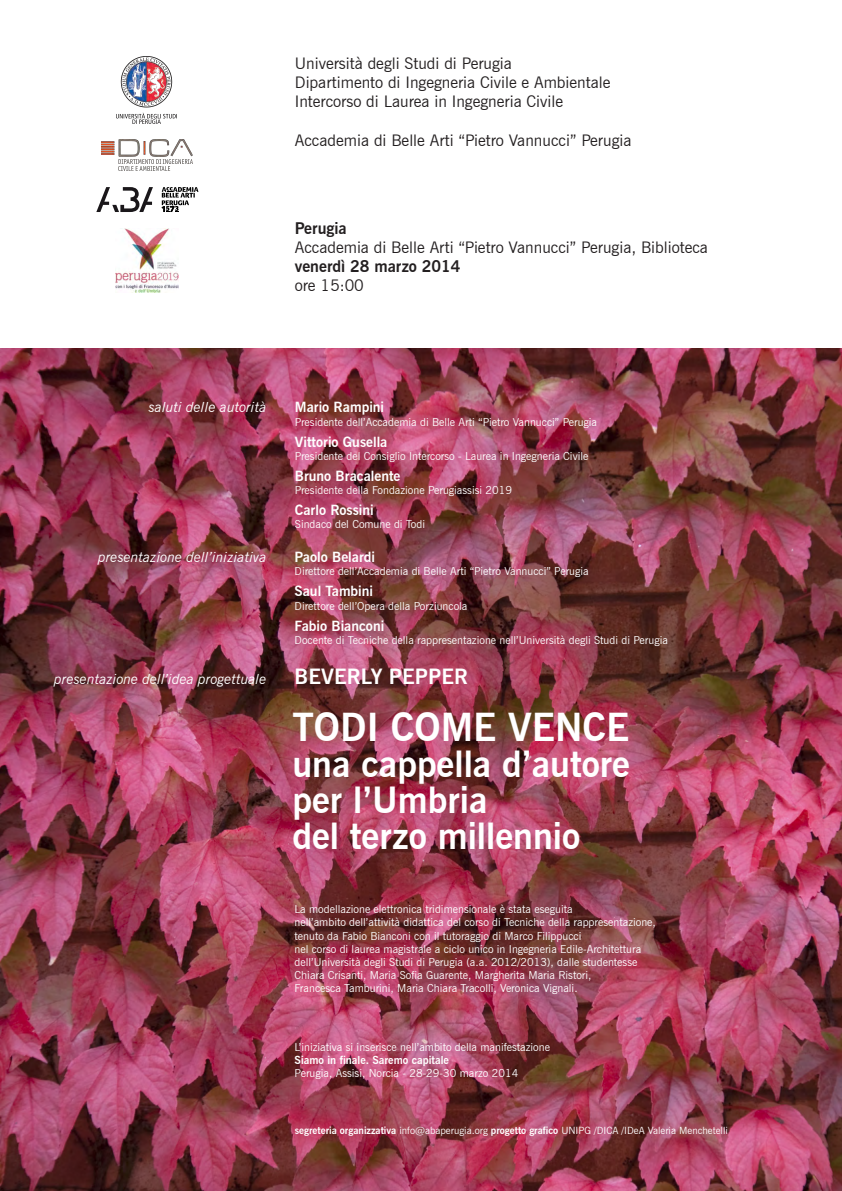
<style>
.page{position:relative;width:842px;height:1191px;background:#fff}
.page>*{position:absolute;margin:0;border:0;box-sizing:border-box;transform-origin:0 0}
.t1{font:700 38.5px "News Gothic BT";color:#fff}
.t2{font:700 36px/36px "News Gothic BT";color:#fff}
.t3{font:700 21px "News Gothic BT";color:#fff}
.t4{font:16px/19.2px "News Gothic BT";color:#231f20}
.t5{font:700 16px "News Gothic BT";color:#231f20}
.t6{font:700 14px "News Gothic BT";color:#fff}
.t7{font:italic 14px "News Gothic BT";color:#fff}
.t8{font:11px/13.2px "News Gothic BT";color:#fff}
.t9{font:700 11px "News Gothic BT";color:#fff}
.t10{font:10px "News Gothic BT";color:#fff}
.s1{font-weight:700}
</style>
<div class="page">
<img style="left:0;top:349px;width:842px;height:842px">
<img style="left:101px;top:140px;width:91px;height:31px">
<img style="left:117px;top:57px;width:60px;height:67px">
<img style="left:115px;top:228px;width:63px;height:64px">
<svg style="left:96px;top:187px;width:57px;height:25px"></svg>
<svg style="left:162px;top:187px;width:36px;height:25px"></svg>
<h3 class="t4" style="left:295px;top:53px;width:317px">Università degli Studi di Perugia<br>Dipartimento di Ingegneria Civile e Ambientale<br>Intercorso di Laurea in Ingegneria Civile</h3>
<h3 class="t4" style="left:295px;top:130px;width:338px">Accademia di Belle Arti “Pietro Vannucci” Perugia</h3>
<h3 class="t5" style="left:295px;top:218px;width:54px">Perugia</h3>
<h3 class="t4" style="left:295px;top:238px;width:415px">Accademia di Belle Arti “Pietro Vannucci” Perugia, Biblioteca</h3>
<h3 class="t5" style="left:295px;top:257px;width:167px">venerdì 28 marzo 2014</h3>
<h3 class="t4" style="left:295px;top:276px;width:71px">ore 15:00</h3>
<p class="t7" style="left:149px;top:399px;width:119px">saluti delle autorità</p>
<p class="t6" style="left:295px;top:399px;width:91px">Mario Rampini</p>
<p class="t8" style="left:295px;top:415px;width:304px">Presidente dell’Accademia di Belle Arti “Pietro Vannucci” Perugia</p>
<p class="t6" style="left:295px;top:433px;width:94px">Vittorio Gusella</p>
<p class="t8" style="left:295px;top:449px;width:295px">Presidente del Consiglio Intercorso - Laurea in Ingegneria Civile</p>
<p class="t6" style="left:295px;top:467px;width:107px">Bruno Bracalente</p>
<p class="t8" style="left:295px;top:483px;width:219px">Presidente della Fondazione Perugiassisi 2019</p>
<p class="t6" style="left:295px;top:501px;width:80px">Carlo Rossini</p>
<p class="t8" style="left:295px;top:518px;width:132px">Sindaco del Comune di Todi</p>
<p class="t6" style="left:295px;top:548px;width:82px">Paolo Belardi</p>
<p class="t8" style="left:295px;top:565px;width:296px">Direttore dell’Accademia di Belle Arti “Pietro Vannucci” Perugia</p>
<p class="t6" style="left:295px;top:583px;width:80px">Saul Tambini</p>
<p class="t8" style="left:295px;top:599px;width:174px">Direttore dell’Opera della Porziuncola</p>
<p class="t6" style="left:295px;top:617px;width:91px">Fabio Bianconi</p>
<p class="t8" style="left:295px;top:633px;width:375px">Docente di Tecniche della rappresentazione nell’Università degli Studi di Perugia</p>
<p class="t7" style="left:98px;top:549px;width:170px">presentazione dell’iniziativa</p>
<p class="t7" style="left:54px;top:670px;width:214px">presentazione dell’idea progettuale</p>
<h3 class="t3" style="left:295px;top:663px;width:175px">BEVERLY PEPPER</h3>
<h1 class="t1" style="left:292px;top:704px;width:339px">TODI COME VENCE</h1>
<h2 class="t2" style="left:292px;top:746px;width:339px">una cappella d’autore per l’Umbria<br>del terzo millennio</h2>
<p class="t8" style="left:295px;top:902px;width:363px">La modellazione elettronica tridimensionale è stata eseguita<br>nell’ambito dell’attività didattica del corso di Tecniche della rappresentazione, tenuto da Fabio Bianconi con il tutoraggio di Marco Filippucci<br>nel corso di laurea magistrale a ciclo unico in Ingegneria Edile-Architettura dell’Università degli Studi di Perugia (a.a. 2012/2013), dalle studentesse Chiara Crisanti, Maria Sofia Guarente, Margherita Maria Ristori,<br>Francesca Tamburini, Maria Chiara Tracolli, Veronica Vignali.</p>
<p class="t8" style="left:295px;top:1040px;width:257px">L’iniziativa si inserisce nell’ambito della manifestazione</p>
<p class="t9" style="left:295px;top:1053px;width:156px">Siamo in finale. Saremo capitale</p>
<p class="t8" style="left:295px;top:1066px;width:225px">Perugia, Assisi, Norcia - 28-29-30 marzo 2014</p>
<p class="t10" style="left:295px;top:1124px;width:435px"><span class="s1">segreteria organizzativa</span> info@abaperugia.org <span class="s1">progetto grafico</span> UNIPG /DICA /IDeA Valeria Menchetelli</p>
</div>
